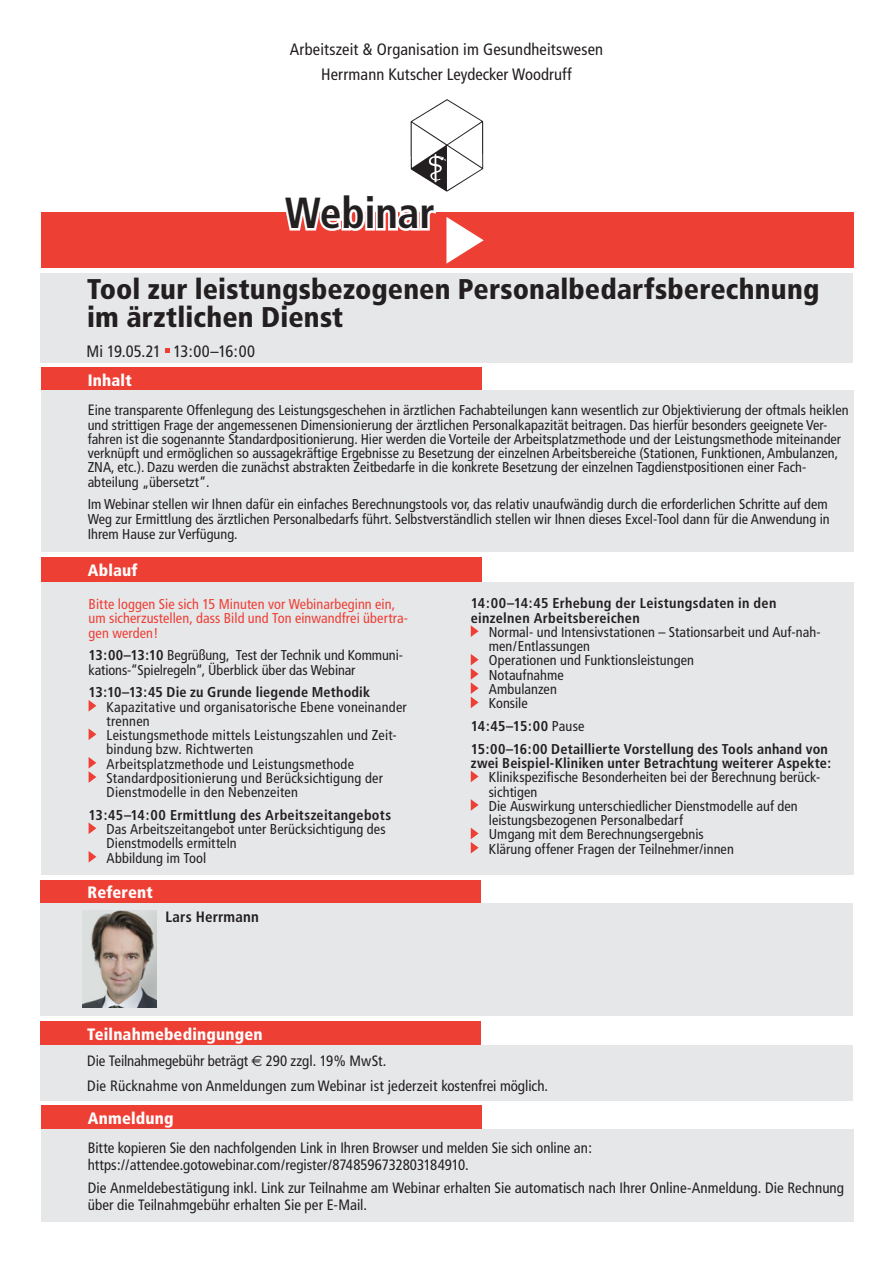
<style>
.page{position:relative;width:893px;height:1263px;background:#fff}
.page>*{position:absolute;margin:0;border:0;box-sizing:border-box;transform-origin:0 0}
.t1{font:700 condensed 43.5px "Frutiger";letter-spacing:-.005em;color:#231f20}
.t2{font:900 condensed 28.5px/28.5px "Frutiger";letter-spacing:.005em;color:#231f20}
.t3{font:condensed 16.5px/25.5px "Frutiger";letter-spacing:.005em;color:#231f20;text-align:center}
.t4{font:900 condensed 16.5px "Frutiger";letter-spacing:.01em;color:#fff}
.t5{font:condensed 16.5px "Frutiger";letter-spacing:-.015em;color:#231f20}
.t6{font:condensed 15px/16.5px "Frutiger";color:#231f20}
.t7{font:700 condensed 15px "Frutiger";letter-spacing:.01em;color:#231f20}
.t8{font:condensed 14.25px/14.2px "Frutiger";color:#231f20}
.t9{font:700 condensed 14.25px/14.2px "Frutiger";letter-spacing:.015em;color:#231f20}
.t10{font:condensed 14.25px/14.2px "Frutiger";letter-spacing:.005em;color:#ee3f35}
.s1{font-size:15px}
.s2{font-weight:700}
.s3{font-weight:400}
.s4{font-family:"Euro Sans";font-stretch:normal}
</style>
<div class="page">
<div style="left:41px;top:212px;width:812px;height:55px;background:#ee3f35"></div>
<svg style="left:446px;top:217px;width:38px;height:47px"></svg>
<div style="left:41px;top:557px;width:440px;height:25px;background:#ee3f35"></div>
<div style="left:41px;top:582px;width:812px;height:292px;background:#e6e7e9"></div>
<svg style="left:89px;top:700px;width:7px;height:11px"></svg>
<svg style="left:89px;top:729px;width:7px;height:11px"></svg>
<svg style="left:89px;top:757px;width:7px;height:26px"></svg>
<svg style="left:89px;top:823px;width:7px;height:11px"></svg>
<svg style="left:89px;top:851px;width:7px;height:11px"></svg>
<svg style="left:471px;top:625px;width:8px;height:12px"></svg>
<svg style="left:471px;top:654px;width:8px;height:54px"></svg>
<svg style="left:471px;top:771px;width:8px;height:11px"></svg>
<svg style="left:471px;top:799px;width:8px;height:12px"></svg>
<svg style="left:471px;top:828px;width:8px;height:25px"></svg>
<div style="left:41px;top:368px;width:440px;height:23px;background:#ee3f35"></div>
<div style="left:41px;top:391px;width:812px;height:161px;background:#e6e7e9"></div>
<img style="left:410px;top:99px;width:74px;height:92px">
<div style="left:40px;top:273px;width:813px;height:89px;background:#e6e7e9"></div>
<svg style="left:165px;top:348px;width:4px;height:4px"></svg>
<svg style="left:286px;top:212px;width:150px;height:19px;background:#fbd7d5"></svg>
<div style="left:41px;top:880px;width:440px;height:23px;background:#ee3f35"></div>
<div style="left:41px;top:903px;width:812px;height:113px;background:#e6e7e9"></div>
<img style="left:83px;top:911px;width:74px;height:96px">
<div style="left:41px;top:1022px;width:440px;height:23px;background:#ee3f35"></div>
<div style="left:41px;top:1045px;width:812px;height:55px;background:#e6e7e9"></div>
<div style="left:41px;top:1106px;width:440px;height:23px;background:#ee3f35"></div>
<div style="left:41px;top:1128px;width:812px;height:93px;background:#e6e7e9"></div>
<p class="t3" style="left:290px;top:37px;width:315px">Arbeitszeit &amp; Organisation im Gesundheitswesen<br>Herrmann Kutscher Leydecker Woodruff</p>
<h1 class="t1" style="left:285px;top:187px;width:152px">Webinar</h1>
<h2 class="t2" style="left:87px;top:274px;width:734px">Tool zur leistungsbezogenen Personalbedarfsberechnung im ärztlichen Dienst</h2>
<p class="t5" style="left:87px;top:341px;width:170px">Mi 19.05.21 13:00–16:00</p>
<p class="t4" style="left:88px;top:370px;width:46px">Inhalt</p>
<p class="t8" style="left:88px;top:403px;width:762px"><span class="s1">E</span>ine transparente Offenlegung des Leistungsgeschehen in ärztlichen Fachabteilungen kann wesentlich zur Objektivierung der oftmals heiklen und strittigen Frage der angemessenen Dimensionierung der ärztlichen Personalkapazität beitragen. Das hierfür besonders geeignete Ver&shy;fahren ist die sogenannte Standardpositionierung. Hier werden die Vorteile der Arbeitsplatzmethode und der Leistungsmethode miteinander verknüpft und ermöglichen so aussagekräftige Ergebnisse zu Besetzung der einzelnen Arbeitsbereiche (Stationen, Funktionen, Ambulanzen, ZNA, etc.). Dazu werden die zunächst abstrakten Zeitbedarfe in die konkrete Besetzung der einzelnen Tagdienstpositionen einer Fach&shy;abteilung „übersetzt“.</p>
<p class="t8" style="left:88px;top:497px;width:743px;line-height:14.7px">Im Webinar stellen wir Ihnen dafür ein einfaches Berechnungstools vor, das relativ unaufwändig durch die erforderlichen Schritte auf dem<br>Weg zur Ermittlung des ärztlichen Personalbedarfs führt. Selbstverständlich stellen wir Ihnen dieses Excel-Tool dann für die Anwendung in<br>Ihrem Hause zur Verfügung.</p>
<p class="t4" style="left:88px;top:560px;width:51px">Ablauf</p>
<p class="t10" style="left:89px;top:597px;width:321px">Bitte loggen Sie sich 15 Minuten vor Webinarbeginn ein, um sicherzustellen, dass Bild und Ton einwandfrei übertra&shy;gen werden!</p>
<p class="t8" style="left:89px;top:648px;width:316px"><span class="s2">13:00–13:10</span> Begrüßung, Test der Technik und Kommuni&shy;kations-“Spielregeln“, Überblick über das Webinar</p>
<p class="t9" style="left:89px;top:685px;width:283px">13:10–13:45 Die zu Grunde liegende Methodik</p>
<p class="t8" style="left:107px;top:700px;width:302px">Kapazitative und organisatorische Ebene voneinander trennen<br>Leistungsmethode mittels Leistungszahlen und Zeit&shy;bindung bzw. Richtwerten<br>Arbeitsplatzmethode und Leistungsmethode Standardpositionierung und Berücksichtigung der Dienstmodelle in den Nebenzeiten</p>
<p class="t9" style="left:89px;top:808px;width:304px">13:45–14:00 Ermittlung des Arbeitszeitangebots</p>
<p class="t8" style="left:107px;top:822px;width:281px">Das Arbeitszeitangebot unter Berücksichtigung des<br>Dienstmodells ermitteln<br>Abbildung im Tool</p>
<p class="t4" style="left:88px;top:882px;width:67px">Referent</p>
<p class="t7" style="left:165px;top:908px;width:95px">Lars Herrmann</p>
<p class="t9" style="left:471px;top:596px;width:307px">14:00–14:45 Erhebung der Leistungsdaten in den einzelnen Arbeitsbereichen</p>
<p class="t8" style="left:489px;top:625px;width:334px">Normal- und Intensivstationen – Stationsarbeit und Auf-nah&shy;men/Entlassungen<br>Operationen und Funktionsleistungen<br>Notaufnahme<br>Ambulanzen<br>Konsile</p>
<p class="t9" style="left:471px;top:715px;width:359px;line-height:22.8px">14:45–15:00 <span class="s3">Pause<br></span>15:00–16:00 Detaillierte Vorstellung des Tools anhand von</p>
<p class="t9" style="left:471px;top:756px;width:362px">zwei Beispiel-Kliniken unter Betrachtung weiterer Aspekte:</p>
<p class="t8" style="left:489px;top:770px;width:333px">Klinikspezifische Besonderheiten bei der Berechnung berück&shy;sichtigen<br>Die Auswirkung unterschiedlicher Dienstmodelle auf den leistungsbezogenen Personalbedarf<br>Umgang mit dem Berechnungsergebnis<br>Klärung offener Fragen der Teilnehmer/innen</p>
<p class="t4" style="left:87px;top:1024px;width:177px">Teilnahmebedingungen</p>
<p class="t6" style="left:87px;top:1048px;width:462px;line-height:25px">Die Teilnahmegebühr beträgt <span class="s4">€</span> 290 zzgl. 19% MwSt.<br>Die Rücknahme von Anmeldungen zum Webinar ist jederzeit kostenfrei möglich.</p>
<p class="t4" style="left:88px;top:1108px;width:87px">Anmeldung</p>
<p class="t6" style="left:88px;top:1140px;width:506px">Bitte kopieren Sie den nachfolgenden Link in Ihren Browser und melden Sie sich online an: https://attendee.gotowebinar.com/register/8748596732803184910.</p>
<p class="t6" style="left:88px;top:1180px;width:758px">Die Anmeldebestätigung inkl. Link zur Teilnahme am Webinar erhalten Sie automatisch nach Ihrer Online-Anmeldung. Die Rechnung über die Teilnahmgebühr erhalten Sie per E-Mail.</p>
</div>
